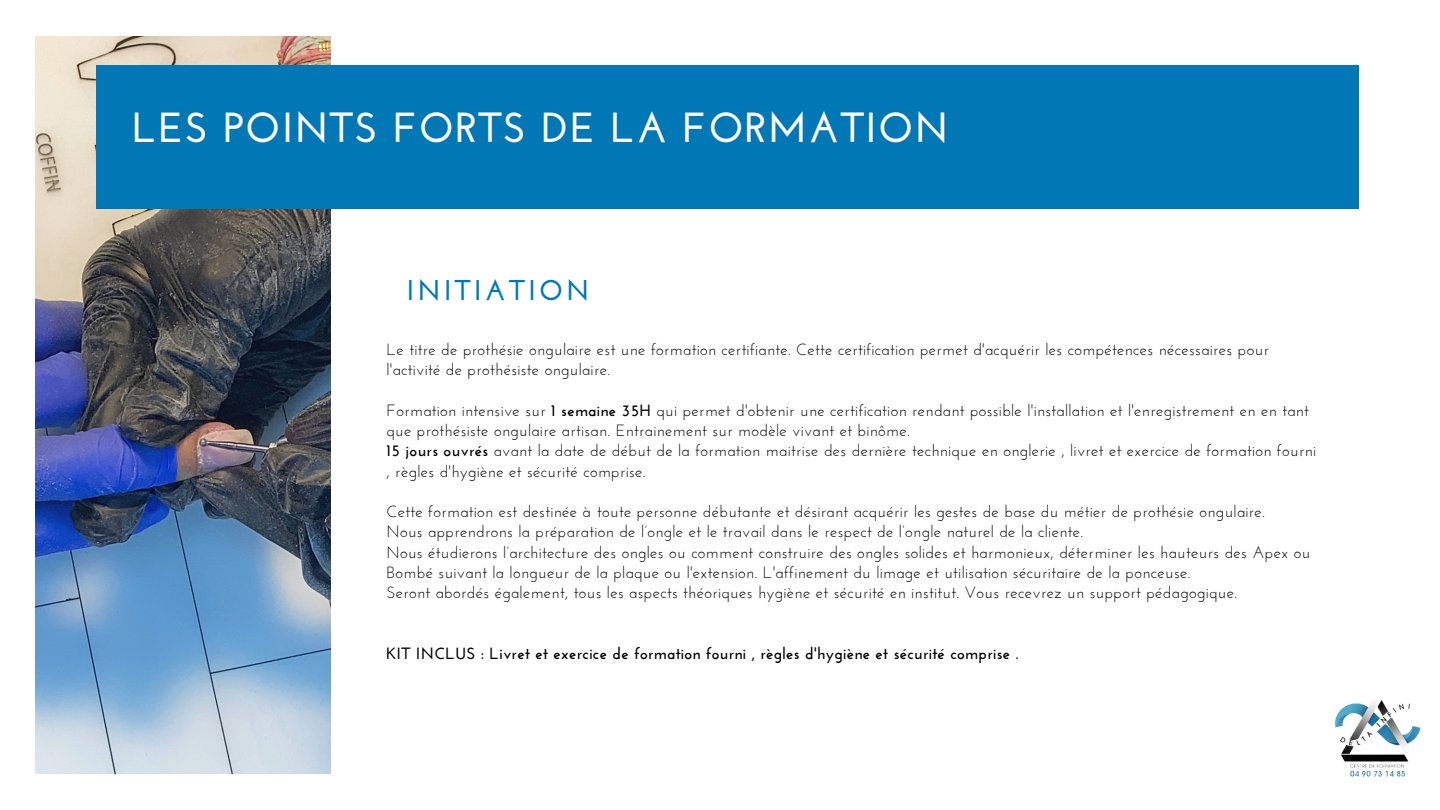
<style>
.page{position:relative;width:1440px;height:810px;background:#fff}
.page>*{position:absolute;margin:0;border:0;box-sizing:border-box;transform-origin:0 0}
.t1{font:700 42px "Josefin Sans";letter-spacing:.03em;color:#fff}
.t2{font:700 28.5px "Josefin Sans";letter-spacing:.11em;color:#0177b5}
.t3{font:16.3px/20.2px "Josefin Sans";letter-spacing:.02em;color:#000}
.t4{font:700 16.3px "Josefin Sans";letter-spacing:.02em;color:#000}
.s1{font-weight:700}
</style>
<div class="page">
<img style="left:36px;top:36px;width:294px;height:738px">
<div style="left:96px;top:65px;width:1263px;height:144px;background:#0177b5"></div>
<img style="left:1335px;top:700px;width:86px;height:77px">
<h1 class="t1" style="left:132px;top:110px;width:818px">LES POINTS FORTS DE LA FORMATION</h1>
<h2 class="t2" style="left:407px;top:279px;width:184px">INITIATION</h2>
<p class="t3" style="left:386px;top:341px;width:884px">Le titre de prothésie ongulaire est une formation certifiante. Cette certification permet d'acquérir les compétences nécessaires pour l'activité de prothésiste ongulaire.</p>
<p class="t3" style="left:386px;top:402px;width:931px">Formation intensive sur <span class="s1">1 semaine 35H</span> qui permet d'obtenir une certification rendant possible l'installation et l'enregistrement en en tant que prothésiste ongulaire artisan. Entrainement sur modèle vivant et binôme.<br><span class="s1">15 jours ouvrés</span> avant la date de début de la formation maitrise des dernière technique en onglerie , livret et exercice de formation fourni , règles d'hygiène et sécurité comprise.</p>
<p class="t3" style="left:386px;top:503px;width:925px">Cette formation est destinée à toute personne débutante et désirant acquérir les gestes de base du métier de prothésie ongulaire.<br>Nous apprendrons la préparation de l’ongle et le travail dans le respect de l’ongle naturel de la cliente.<br>Nous étudierons l’architecture des ongles ou comment construire des ongles solides et harmonieux, déterminer les hauteurs des Apex ou Bombé suivant la longueur de la plaque ou l'extension. L'affinement du limage et utilisation sécuritaire de la ponceuse.<br>Seront abordés également, tous les aspects théoriques hygiène et sécurité en institut. Vous recevrez un support pédagogique.</p>
<p class="t4" style="left:386px;top:647px;width:633px">KIT INCLUS : Livret et exercice de formation fourni , règles d'hygiène et sécurité comprise .</p>
</div>
